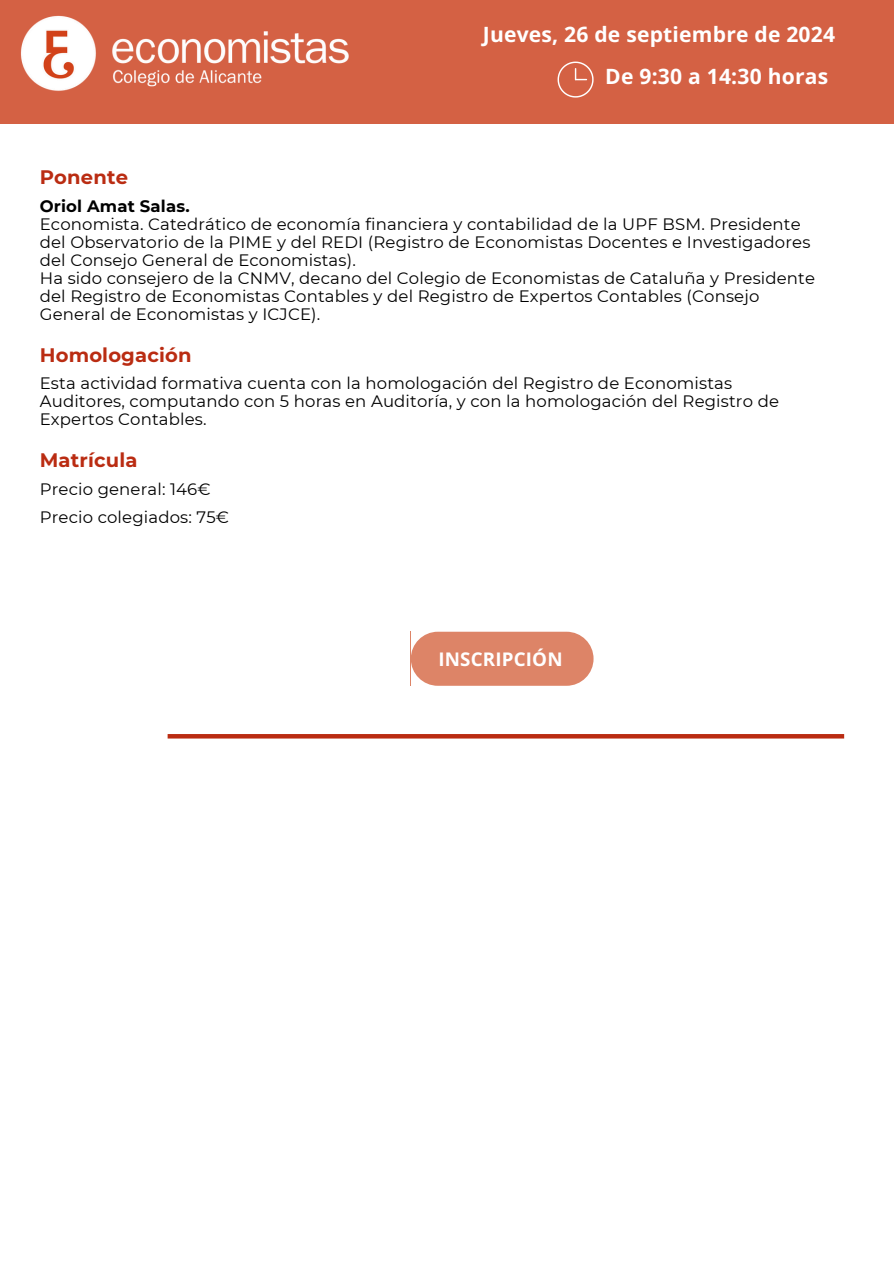
<style>
.page{position:relative;width:894px;height:1264px;background:#fff}
.page>*{position:absolute;margin:0;border:0;box-sizing:border-box;transform-origin:0 0}
.t1{font:700 21px "Open Sans";letter-spacing:.01em;color:#fff}
.t2{font:700 19.5px "Montserrat";letter-spacing:.01em;color:#ba2c12}
.t3{font:700 18.75px "Open Sans";letter-spacing:.01em;color:#fff}
.t4{font:16.5px/18px "Montserrat";letter-spacing:.01em;color:#000}
.t5{font:700 16.5px "Montserrat";letter-spacing:.01em;color:#000}
</style>
<div class="page">
<div style="left:0;top:0;width:893px;height:123px;background:#d46144"></div>
<svg style="left:557px;top:62px;width:36px;height:36px"></svg>
<div style="left:410px;top:631px;width:183px;height:54px;background:#dd8467"></div>
<hr style="left:167px;top:734px;width:676px;height:4px;background:#ba2c12">
<img style="left:20px;top:15px;width:329px;height:76px">
<p class="t1" style="left:482px;top:20px;width:354px">Jueves, 26 de septiembre de 2024</p>
<h1 class="t1" style="left:605px;top:62px;width:224px">De 9:30 a 14:30 horas</h1>
<p class="t2" style="left:40px;top:165px;width:90px">Ponente</p>
<h1 class="t5" style="left:40px;top:195px;width:151px">Oriol Amat Salas.</h1>
<p class="t4" style="left:40px;top:215px;width:772px">Economista. Catedrático de economía financiera y contabilidad de la UPF BSM. Presidente del Observatorio de la PIME y del REDI (Registro de Economistas Docentes e Investigadores del Consejo General de Economistas).</p>
<h1 class="t4" style="left:40px;top:269px;width:776px">Ha sido consejero de la CNMV, decano del Colegio de Economistas de Cataluña y Presidente del Registro de Economistas Contables y del Registro de Expertos Contables (Consejo<br>General de Economistas y ICJCE).</h1>
<h1 class="t2" style="left:40px;top:343px;width:153px">Homologación</h1>
<p class="t4" style="left:40px;top:374px;width:740px">Esta actividad formativa cuenta con la homologación del Registro de Economistas<br>Auditores, computando con 5 horas en Auditoría, y con la homologación del Registro de<br>Expertos Contables.</p>
<p class="t2" style="left:40px;top:448px;width:99px">Matrícula</p>
<p class="t4" style="left:40px;top:480px;width:172px">Precio general: 146€</p>
<h1 class="t4" style="left:40px;top:508px;width:191px">Precio colegiados: 75€</h1>
<p class="t3" style="left:438px;top:645px;width:126px">INSCRIPCIÓN</p>
</div>
